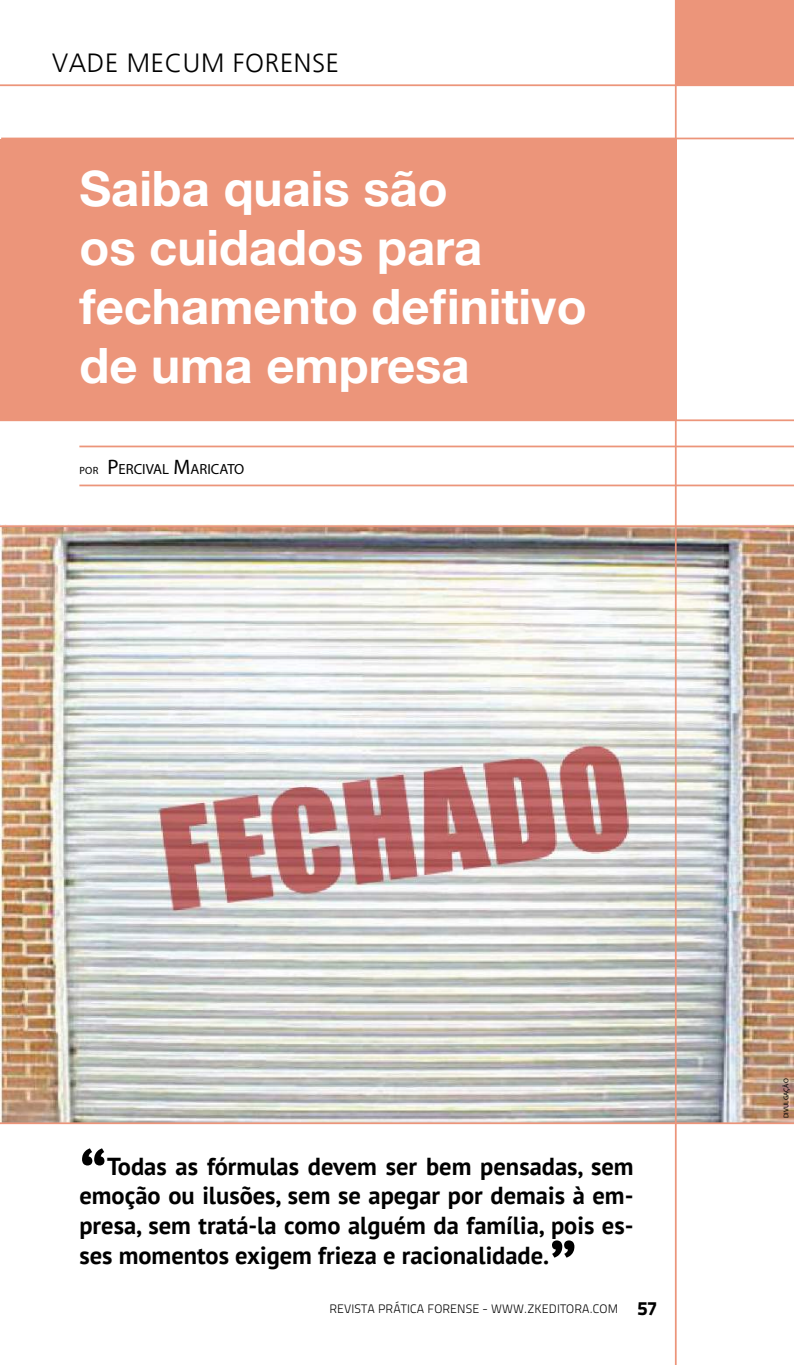
<style>
.page{position:relative;width:794px;height:1365px;background:#fff}
.page>*{position:absolute;margin:0;border:0;box-sizing:border-box;transform-origin:0 0}
.t1{font:700 70px "PT Sans";color:#000}
.t2{font:700 49px/58.8px "Helvetica Neue LT Std";color:#fff}
.t3{font:300 26.25px "Frutiger LT";letter-spacing:.025em;color:#000}
.t4{font:700 24.5px/29.8px "PT Sans";color:#000;text-align:justify}
.t5{font:14.7px "Myriad Pro";color:#000}
.t6{font:12.25px "Titillium Text 14 L 250 wt";letter-spacing:.01em;color:#000}
.t7{font:7px "Myriad Pro";color:#000}
.s1{font-size:10.5px}
.s2{font-size:21px}
.s3{font-family:"Titillium Text 14 L 999 wt";font-size:19.25px}
</style>
<div class="page">
<hr style="left:0;top:84px;width:794px;height:2px;background:#ec957a">
<div style="left:0;top:139px;width:676px;height:281px;background:#ec957a"></div>
<img style="left:0;top:524px;width:794px;height:598px">
<hr style="left:79px;top:445px;width:715px;height:2px;background:#ec957a">
<hr style="left:79px;top:484px;width:715px;height:2px;background:#ec957a">
<hr style="left:675px;top:0;width:1px;height:1364px;background:#ec957a">
<hr style="left:0;top:419px;width:794px;height:2px;background:#ec957a">
<hr style="left:1px;top:138px;width:793px;height:1px;background:#ec957a">
<hr style="left:0;top:525px;width:794px;height:2px;background:#ec957a">
<hr style="left:0;top:1122px;width:794px;height:1px;background:#ec957a">
<div style="left:675px;top:0;width:119px;height:85px;background:#ec957a"></div>
<p class="t3" style="left:52px;top:48px;width:288px">VADE MECUM FORENSE</p>
<h2 class="t2" style="left:79px;top:158px;width:509px">Saiba quais são<br>os cuidados para fechamento definitivo de uma empresa</h2>
<p class="t5" style="left:79px;top:459px;width:166px"><span class="s1">POR</span> <span class="s2">P</span>ERCIVAL <span class="s2">M</span>ARICATO</p>
<h1 class="t1" style="left:79px;top:1132px;width:29px">“</h1>
<p class="t4" style="left:79px;top:1150px;width:555px;text-indent:28px">Todas as fórmulas devem ser bem pensadas, sem emoção ou ilusões, sem se apegar por demais à em&shy;presa, sem tratá-la como alguém da família, pois es&shy;ses momentos exigem frieza e racionalidade.</p>
<h1 class="t1" style="left:549px;top:1218px;width:29px">”</h1>
<p class="t6" style="left:329px;top:1301px;width:329px">REVISTA PRÁTICA FORENSE - WWW.ZKEDITORA.COM <span class="s3">57</span></p>
<p class="t7" style="left:781px;top:1118px;width:41px;rotate:-90deg">DIVULGAÇÃO</p>
</div>
